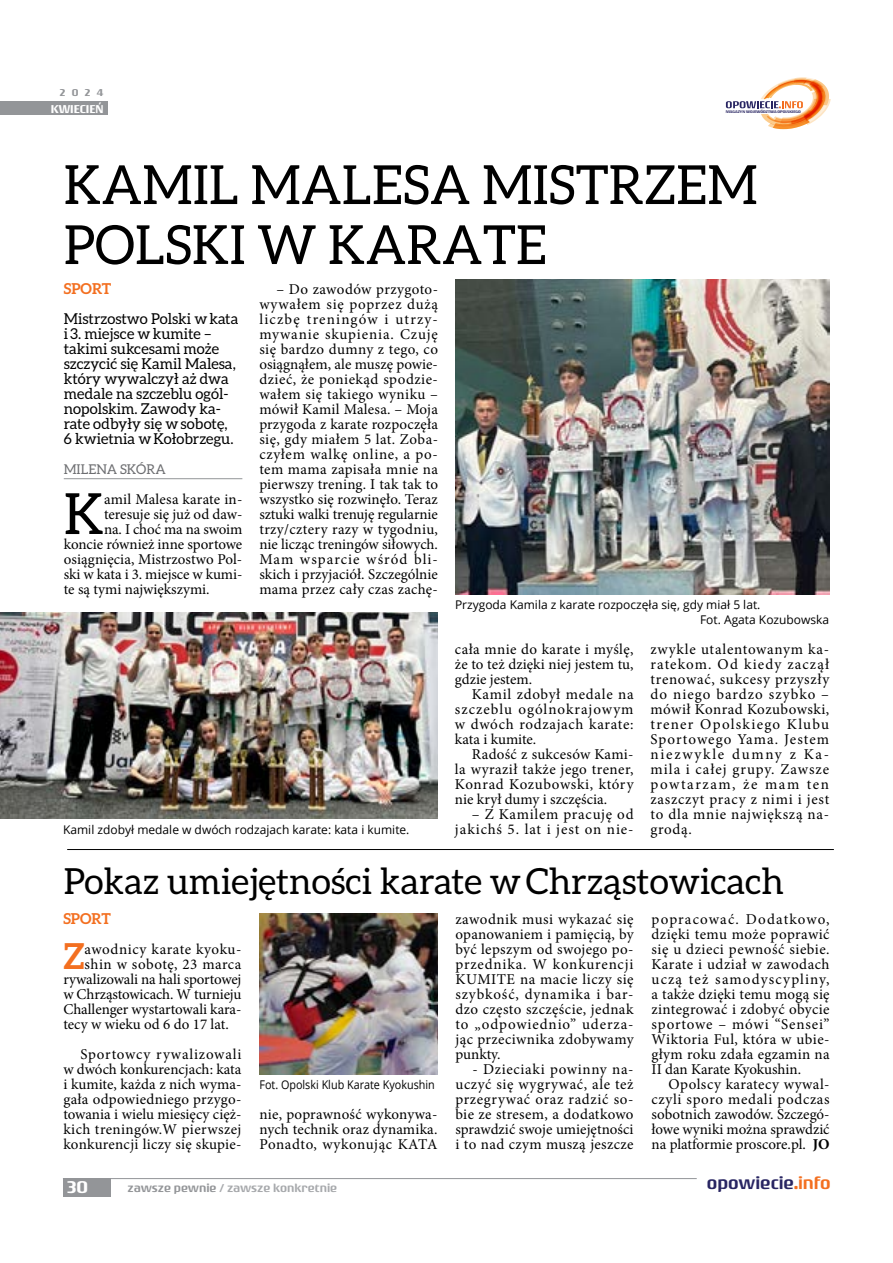
<style>
.page{position:relative;width:893px;height:1263px;background:#fff}
.page>*{position:absolute;margin:0;border:0;box-sizing:border-box;transform-origin:0 0}
.t1{font:56.85px "Aleo";color:#000}
.t2{font:54px/60px "Aleo";color:#000}
.t3{font:36px "Aleo";color:#000}
.t4{font:700 35.7px "Aleo";color:#f36f20}
.t5{font:500 18px "Rogue Sans Ext";color:#282562}
.t6{font:500 18px "Rogue Sans Ext";color:#fff}
.t7{font:15px/15px "Minion Pro";letter-spacing:.01em;color:#000;text-align:justify}
.t8{font:15px/15px "Aleo";color:#000}
.t9{font:15px "Minion Pro";letter-spacing:-.01em;color:#000}
.t10{font:15px/15px "Minion Pro";letter-spacing:.055em;color:#000;text-align:right}
.t11{font:15px "Minion Pro";letter-spacing:.035em;color:#000}
.t12{font:15px "Minion Pro";letter-spacing:.03em;color:#000}
.t13{font:700 15px "Aleo";color:#f36f20}
.t14{font:13.5px "Aleo";color:#6d6e71}
.t15{font:12px/15px "Open Sans";color:#000}
.t16{font:12px "Open Sans";color:#000;scale:.9 1}
.t17{font:500 12px "Rogue Sans Ext";color:#a7a9ac}
.t18{font:500 12px "Rogue Sans Ext";color:#fff}
.t19{font:500 10.5px "Rogue Sans Ext";color:#939598}
.t20{font:500 4.05px "Rogue Sans Ext";color:#282562;scale:1.04 1}
.s1{font-weight:700}
.s2{color:#939598}
.s3{color:#f36f20}
</style>
<div class="page">
<div style="left:63px;top:1178px;width:48px;height:18px;background:#939598"></div>
<hr style="left:63px;top:1178px;width:634px;height:1px;background:#939598">
<div style="left:0;top:101px;width:108px;height:14px;background:#939598"></div>
<svg style="left:726px;top:77px;width:105px;height:52px"></svg>
<hr style="left:64px;top:478px;width:178px;height:1px;background:#939598">
<img style="left:0;top:612px;width:438px;height:206px">
<img style="left:455px;top:279px;width:374px;height:315px">
<hr style="left:67px;top:849px;width:767px;height:1px;background:#000">
<img style="left:259px;top:914px;width:179px;height:160px">
<p class="t19" style="left:60px;top:87px;width:45px">2024</p>
<p class="t18" style="left:51px;top:101px;width:54px">KWIECIEŃ</p>
<p class="t20" style="left:726px;top:109px;width:74px">MAGAZYN WOJEWÓDZTWA OPOLSKIEGO</p>
<h2 class="t2" style="left:64px;top:154px;width:695px">KAMIL MALESA MISTRZEM<br>POLSKI W KARATE</h2>
<p class="t13" style="left:64px;top:280px;width:49px">SPORT</p>
<p class="t8" style="left:64px;top:311px;width:176px">Mistrzostwo Polski w kata i 3. miejsce w kumite – takimi sukcesami może szczycić się Kamil Malesa, który wywalczył aż dwa medale na szczeblu ogól&shy;nopolskim. Zawody ka&shy;rate odbyły się w sobotę,<br>6 kwietnia w Kołobrzegu.</p>
<p class="t14" style="left:64px;top:462px;width:104px">MILENA SKÓRA</p>
<h1 class="t1" style="left:64px;top:482px;width:42px">K</h1>
<p class="t7" style="left:104px;top:492px;width:140px">amil Malesa karate in-</p>
<p class="t7" style="left:104px;top:507px;width:140px">teresuje się już od daw-</p>
<p class="t9" style="left:104px;top:519px;width:140px">na. I choć ma na swoim</p>
<p class="t7" style="left:64px;top:537px;width:180px">koncie również inne sportowe</p>
<p class="t7" style="left:64px;top:552px;width:180px">osiągnięcia, Mistrzostwo Pol-</p>
<p class="t7" style="left:64px;top:567px;width:180px">ski w kata i 3. miejsce w kumi-</p>
<p class="t7" style="left:64px;top:582px;width:147px">te są tymi największymi.</p>
<p class="t7" style="left:259px;top:282px;width:180px;text-indent:17px">– Do zawodów przygoto&shy;wywałem się poprzez dużą liczbę treningów i utrzy&shy;mywanie skupienia. Czuję się bardzo dumny z tego, co osiągnąłem, ale muszę powie&shy;dzieć, że poniekąd spodzie&shy;wałem się takiego wyniku – mówił Kamil Malesa. – Moja przygoda z karate rozpoczęła się, gdy miałem 5 lat. Zoba&shy;czyłem walkę online, a po&shy;tem mama zapisała mnie na pierwszy trening. I tak tak to wszystko się rozwinęło. Teraz sztuki walki trenuję regularnie trzy/cztery razy w tygodniu, nie licząc treningów siłowych.<br>Mam wsparcie wśród bli&shy;skich i przyjaciół. Szczególnie mama przez cały czas zachę-</p>
<p class="t15" style="left:63px;top:822px;width:348px">Kamil zdobył medale w dwóch rodzajach karate: kata i kumite.</p>
<p class="t15" style="left:700px;top:597px;width:131px;text-indent:-245px">Przygoda Kamila z karate rozpoczęła się, gdy miał 5 lat.<br>Fot. Agata Kozubowska</p>
<p class="t7" style="left:455px;top:642px;width:180px">cała mnie do karate i myślę, że to też dzięki niej jestem tu, gdzie jestem.</p>
<p class="t7" style="left:455px;top:687px;width:180px;text-indent:17px">Kamil zdobył medale na szczeblu ogólnokrajowym w dwóch rodzajach karate: kata i kumite.</p>
<p class="t7" style="left:455px;top:747px;width:180px;text-indent:17px">Radość z sukcesów Kami&shy;la wyraził także jego trener, Konrad Kozubowski, który nie krył dumy i szczęścia.</p>
<p class="t10" style="left:455px;top:807px;width:180px">– Z Kamilem pracuję od jakichś 5. lat i jest on nie-</p>
<p class="t7" style="left:651px;top:642px;width:180px">zwykle utalentowanym ka&shy;ratekom. Od kiedy zaczął trenować, sukcesy przyszły do niego bardzo szybko – mówił Konrad Kozubowski, trener Opolskiego Klubu Sportowego Yama. Jestem niezwykle dumny z Ka&shy;mila i całej grupy. Zawsze powtarzam, że mam ten zaszczyt pracy z nimi i jest to dla mnie największą na&shy;grodą.</p>
<h3 class="t3" style="left:64px;top:861px;width:722px">Pokaz umiejętności karate w Chrząstowicach</h3>
<p class="t13" style="left:63px;top:910px;width:49px">SPORT</p>
<h3 class="t4" style="left:63px;top:936px;width:23px">Z</h3>
<p class="t11" style="left:85px;top:939px;width:158px">awodnicy karate kyoku-</p>
<p class="t12" style="left:85px;top:954px;width:158px">shin w sobotę, 23 marca</p>
<p class="t9" style="left:63px;top:969px;width:180px">rywalizowali na hali sportowej</p>
<p class="t9" style="left:63px;top:984px;width:180px">w Chrząstowicach. W turnieju</p>
<p class="t7" style="left:63px;top:1002px;width:180px">Challenger wystartowali kara-</p>
<p class="t7" style="left:63px;top:1017px;width:167px">tecy w wieku od 6 do 17 lat.</p>
<p class="t7" style="left:63px;top:1047px;width:180px;text-indent:17px">Sportowcy rywalizowali w dwóch konkurencjach: kata i kumite, każda z nich wyma&shy;gała odpowiedniego przygo&shy;towania i wielu miesięcy cięż&shy;kich treningów.W pierwszej konkurencji liczy się skupie-</p>
<p class="t16" style="left:259px;top:1076px;width:196px">Fot. Opolski Klub Karate Kyokushin</p>
<p class="t7" style="left:259px;top:1107px;width:180px">nie, poprawność wykonywa&shy;nych technik oraz dynamika.<br>Ponadto, wykonując KATA</p>
<p class="t7" style="left:455px;top:912px;width:180px">zawodnik musi wykazać się opanowaniem i pamięcią, by być lepszym od swojego po&shy;przednika. W konkurencji KUMITE na macie liczy się szybkość, dynamika i bar&shy;dzo często szczęście, jednak to „odpowiednio” uderza&shy;jąc przeciwnika zdobywamy punkty.</p>
<p class="t7" style="left:455px;top:1062px;width:180px;text-indent:17px">- Dzieciaki powinny na&shy;uczyć się wygrywać, ale też przegrywać oraz radzić so&shy;bie ze stresem, a dodatkowo sprawdzić swoje umiejętności i to nad czym muszą jeszcze</p>
<p class="t7" style="left:652px;top:912px;width:180px">popracować. Dodatkowo, dzięki temu może poprawić się u dzieci pewność siebie.<br>Karate i udział w zawodach uczą też samodyscypliny, a także dzięki temu mogą się zintegrować i zdobyć obycie sportowe – mówi “Sensei” Wiktoria Ful, która w ubie&shy;głym roku zdała egzamin na II dan Karate Kyokushin.</p>
<p class="t7" style="left:652px;top:1077px;width:180px;text-indent:17px">Opolscy karatecy wywal&shy;czyli sporo medali podczas sobotnich zawodów. Szczegó&shy;łowe wyniki można sprawdzić na platformie proscore.pl. <span class="s1">JO</span></p>
<p class="t6" style="left:67px;top:1176px;width:23px">30</p>
<p class="t17" style="left:128px;top:1181px;width:211px"><span class="s2">zawsze pewnie</span> / zawsze konkretnie</p>
<p class="t5" style="left:707px;top:1172px;width:125px">opowiecie<span class="s3">.info</span></p>
</div>
